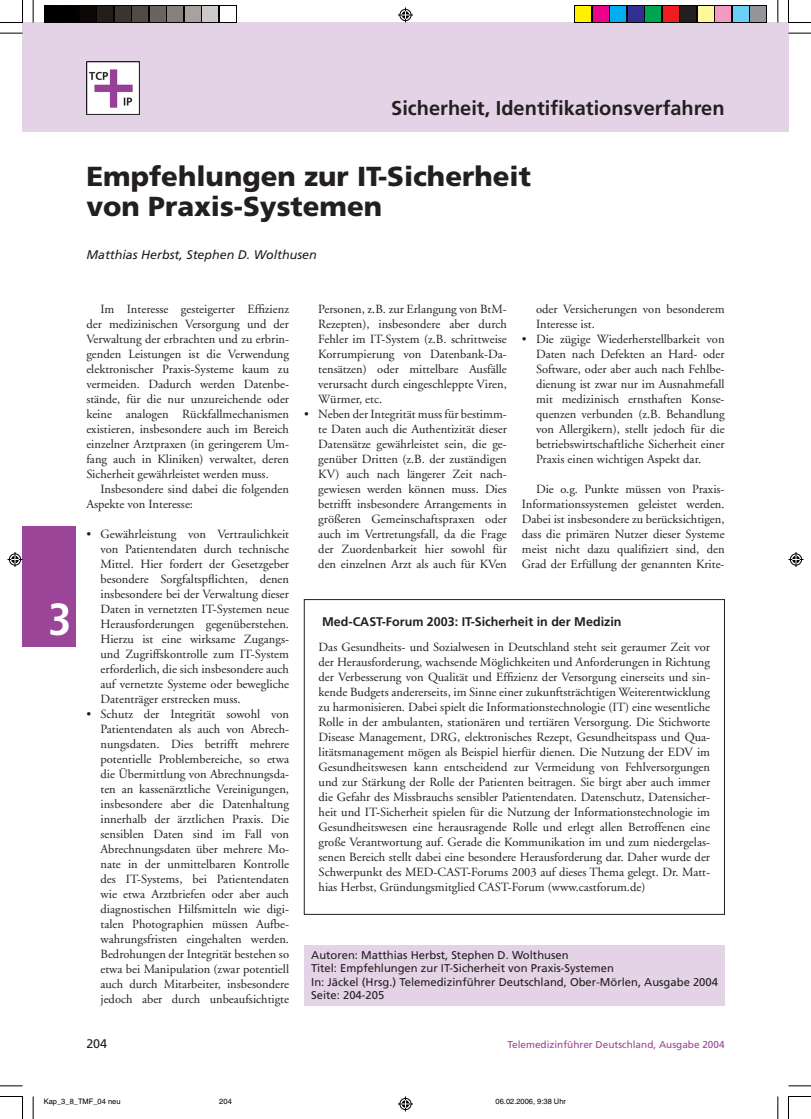
<style>
.page{position:relative;width:811px;height:1119px;background:#fff}
.page>*{position:absolute;margin:0;border:0;box-sizing:border-box;transform-origin:0 0}
.t1{font:700 condensed 45px "Frutiger";color:#fff}
.t2{font:900 27.5px/30px "Frutiger";color:#231f20}
.t3{font:700 20px "Frutiger";color:#231f20}
.t4{font:12.5px/15px "Adobe Garamond";color:#231f20;text-align:justify}
.t5{font:700 12.5px "Frutiger";color:#231f20}
.t6{font:italic 12.5px "Frutiger";color:#231f20}
.t7{font:12.5px "Frutiger";color:#231f20}
.t8{font:11.25px/13.5px "Frutiger";color:#231f20}
.t9{font:10px "Frutiger";color:#9b4599}
.t10{font:7.5px "Helvetica";color:#000}
</style>
<div class="page">
<div style="left:22px;top:23px;width:755px;height:109px;background:#e4d3e7"></div>
<div style="left:22px;top:526px;width:54px;height:120px;background:#9b4599"></div>
<img style="left:86px;top:61px;width:53px;height:54px">
<div style="left:777px;top:23px;width:11px;height:109px;background:#e4d3e7"></div>
<div style="left:304px;top:599px;width:420px;height:315px;border:1px solid #231f20"></div>
<div style="left:304px;top:945px;width:420px;height:60px;background:#e4d3e7"></div>
<svg style="left:44px;top:5px;width:192px;height:18px"></svg>
<div style="left:45px;top:6px;width:15px;height:15px;background:#000"></div>
<div style="left:63px;top:6px;width:15px;height:15px;background:#000"></div>
<div style="left:80px;top:6px;width:15px;height:15px;background:#0c0806"></div>
<div style="left:98px;top:6px;width:15px;height:15px;background:#241e1b"></div>
<div style="left:115px;top:6px;width:15px;height:15px;background:#3b3532"></div>
<div style="left:133px;top:6px;width:15px;height:15px;background:#524a47"></div>
<div style="left:150px;top:6px;width:15px;height:15px;background:#6b6360"></div>
<div style="left:168px;top:6px;width:15px;height:15px;background:#867f7c"></div>
<div style="left:185px;top:6px;width:15px;height:15px;background:#a7a2a0"></div>
<div style="left:203px;top:6px;width:15px;height:15px;background:#cdc9c8"></div>
<div style="left:220px;top:6px;width:15px;height:15px;background:#fff"></div>
<svg style="left:574px;top:5px;width:193px;height:18px"></svg>
<div style="left:575px;top:6px;width:15px;height:15px;background:#fff101"></div>
<div style="left:593px;top:6px;width:15px;height:15px;background:#ed028c"></div>
<div style="left:610px;top:6px;width:15px;height:15px;background:#00aeef"></div>
<div style="left:628px;top:6px;width:15px;height:15px;background:#2e3092"></div>
<div style="left:645px;top:6px;width:15px;height:15px;background:#00a54f"></div>
<div style="left:663px;top:6px;width:15px;height:15px;background:#ee1d23"></div>
<div style="left:680px;top:6px;width:15px;height:15px;background:#231f20"></div>
<div style="left:698px;top:6px;width:15px;height:15px;background:#fff79a"></div>
<div style="left:715px;top:6px;width:15px;height:15px;background:#f499c2"></div>
<div style="left:733px;top:6px;width:15px;height:15px;background:#6bcff6"></div>
<div style="left:750px;top:6px;width:15px;height:15px;background:#939598"></div>
<svg style="left:33px;top:0;width:1px;height:23px"></svg>
<svg style="left:0;top:33px;width:22px;height:1px"></svg>
<svg style="left:777px;top:0;width:1px;height:23px"></svg>
<svg style="left:788px;top:33px;width:22px;height:1px"></svg>
<svg style="left:33px;top:1096px;width:1px;height:23px"></svg>
<svg style="left:0;top:1085px;width:22px;height:1px"></svg>
<svg style="left:777px;top:1096px;width:1px;height:23px"></svg>
<svg style="left:788px;top:1085px;width:22px;height:1px"></svg>
<svg style="left:0;top:0;width:23px;height:23px"></svg>
<svg style="left:788px;top:0;width:22px;height:23px"></svg>
<svg style="left:0;top:1096px;width:23px;height:23px"></svg>
<svg style="left:788px;top:1096px;width:22px;height:23px"></svg>
<svg style="left:398px;top:8px;width:15px;height:15px"></svg>
<svg style="left:398px;top:1096px;width:15px;height:15px"></svg>
<svg style="left:8px;top:552px;width:14px;height:15px"></svg>
<svg style="left:788px;top:552px;width:15px;height:15px"></svg>
<h3 class="t3" style="left:391px;top:96px;width:335px">Sicherheit, Identifikationsverfahren</h3>
<h1 class="t1" style="left:48px;top:592px;width:25px">3</h1>
<h2 class="t2" style="left:86px;top:161px;width:446px">Empfehlungen zur IT-Sicherheit von Praxis-Systemen</h2>
<p class="t6" style="left:86px;top:247px;width:232px">Matthias Herbst, Stephen D. Wolthusen</p>
<p class="t4" style="left:86px;top:302px;width:204px;text-indent:14px">Im Interesse gesteigerter Effizienz der medizinischen Versorgung und der Verwaltung der erbrachten und zu erbrin&shy;genden Leistungen ist die Verwendung elektronischer Praxis-Systeme kaum zu vermeiden. Dadurch werden Datenbe&shy;stände, für die nur unzureichende oder keine analogen Rückfallmechanismen existieren, insbesondere auch im Bereich einzelner Arztpraxen (in geringerem Um&shy;fang auch in Kliniken) verwaltet, deren Sicherheit gewährleistet werden muss.</p>
<p class="t4" style="left:86px;top:482px;width:204px;text-indent:14px">Insbesondere sind dabei die folgenden<br>Aspekte von Interesse:</p>
<p class="t4" style="left:100px;top:527px;width:190px;text-indent:-14px">• Gewährleistung von Vertraulichkeit von Patientendaten durch technische Mittel. Hier fordert der Gesetzgeber besondere Sorgfaltspflichten, denen insbesondere bei der Verwaltung dieser Daten in vernetzten IT-Systemen neue Herausforderungen gegenüberstehen.<br>Hierzu ist eine wirksame Zugangs&shy;und Zugriffskontrolle zum IT-System erforderlich, die sich insbesondere auch auf vernetzte Systeme oder bewegliche Datenträger erstrecken muss.</p>
<p class="t4" style="left:100px;top:707px;width:190px;text-indent:-14px">• Schutz der Integrität sowohl von Patientendaten als auch von Abrech&shy;nungsdaten. Dies betrifft mehrere potentielle Problembereiche, so etwa die Übermittlung von Abrechnungsda&shy;ten an kassenärztliche Vereinigungen, insbesondere aber die Datenhaltung innerhalb der ärztlichen Praxis. Die sensiblen Daten sind im Fall von Abrechnungsdaten über mehrere Mo&shy;nate in der unmittelbaren Kontrolle des IT-Systems, bei Patientendaten wie etwa Arztbriefen oder aber auch diagnostischen Hilfsmitteln wie digi&shy;talen Photographien müssen Aufbe&shy;wahrungsfristen eingehalten werden.<br>Bedrohungen der Integrität bestehen so etwa bei Manipulation (zwar potentiell auch durch Mitarbeiter, insbesondere jedoch aber durch unbeaufsichtigte</p>
<p class="t4" style="left:318px;top:302px;width:190px">Personen, z.B. zur Erlangung von BtM-Rezepten), insbesondere aber durch Fehler im IT-System (z.B. schrittweise Korrumpierung von Datenbank-Da&shy;tensätzen) oder mittelbare Ausfälle verursacht durch eingeschleppte Viren, Würmer, etc.</p>
<p class="t4" style="left:318px;top:407px;width:190px;text-indent:-14px">• Neben der Integrität muss für bestimm&shy;te Daten auch die Authentizität dieser Datensätze gewährleistet sein, die ge&shy;genüber Dritten (z.B. der zuständigen KV) auch nach längerer Zeit nach&shy;gewiesen werden können muss. Dies betrifft insbesondere Arrangements in größeren Gemeinschaftspraxen oder auch im Vertretungsfall, da die Frage der Zuordenbarkeit hier sowohl für den einzelnen Arzt als auch für KVen</p>
<p class="t4" style="left:536px;top:302px;width:190px">oder Versicherungen von besonderem<br>Interesse ist.</p>
<p class="t4" style="left:536px;top:332px;width:190px;text-indent:-14px">• Die zügige Wiederherstellbarkeit von Daten nach Defekten an Hard- oder Software, oder aber auch nach Fehlbe&shy;dienung ist zwar nur im Ausnahmefall mit medizinisch ernsthaften Konse&shy;quenzen verbunden (z.B. Behandlung von Allergikern), stellt jedoch für die betriebswirtschaftliche Sicherheit einer Praxis einen wichtigen Aspekt dar.</p>
<p class="t4" style="left:521px;top:482px;width:204px;text-indent:14px">Die o.g. Punkte müssen von Praxis-Informationssystemen geleistet werden.<br>Dabei ist insbesondere zu berücksichtigen, dass die primären Nutzer dieser Systeme meist nicht dazu qualifiziert sind, den Grad der Erfüllung der genannten Krite-</p>
<p class="t5" style="left:322px;top:614px;width:301px">Med-CAST-Forum 2003: IT-Sicherheit in der Medizin</p>
<p class="t4" style="left:318px;top:640px;width:393px">Das Gesundheits- und Sozialwesen in Deutschland steht seit geraumer Zeit vor der Herausforderung, wachsende Möglichkeiten und Anforderungen in Richtung der Verbesserung von Qualität und Effizienz der Versorgung einerseits und sin&shy;kende Budgets andererseits, im Sinne einer zukunftsträchtigen Weiterentwicklung zu harmonisieren. Dabei spielt die Informationstechnologie (IT) eine wesentliche Rolle in der ambulanten, stationären und tertiären Versorgung. Die Stichworte Disease Management, DRG, elektronisches Rezept, Gesundheitspass und Qua&shy;litätsmanagement mögen als Beispiel hierfür dienen. Die Nutzung der EDV im Gesundheitswesen kann entscheidend zur Vermeidung von Fehlversorgungen und zur Stärkung der Rolle der Patienten beitragen. Sie birgt aber auch immer die Gefahr des Missbrauchs sensibler Patientendaten. Datenschutz, Datensicher&shy;heit und IT-Sicherheit spielen für die Nutzung der Informationstechnologie im Gesundheitswesen eine herausragende Rolle und erlegt allen Betroffenen eine große Verantwortung auf. Gerade die Kommunikation im und zum niedergelas&shy;senen Bereich stellt dabei eine besondere Herausforderung dar. Daher wurde der Schwerpunkt des MED-CAST-Forums 2003 auf dieses Thema gelegt. Dr. Matt&shy;hias Herbst, Gründungsmitglied CAST-Forum (www.castforum.de)</p>
<p class="t8" style="left:311px;top:948px;width:408px">Autoren: Matthias Herbst, Stephen D. Wolthusen<br>Titel: Empfehlungen zur IT-Sicherheit von Praxis-Systemen<br>In: Jäckel (Hrsg.) Telemedizinführer Deutschland, Ober-Mörlen, Ausgabe 2004<br>Seite: 204-205</p>
<p class="t7" style="left:86px;top:1036px;width:22px">204</p>
<p class="t9" style="left:507px;top:1038px;width:219px">Telemedizinführer Deutschland, Ausgabe 2004</p>
<p class="t10" style="left:44px;top:1097px;width:78px">Kap_3_8_TMF_04 neu</p>
<p class="t10" style="left:219px;top:1097px;width:14px">204</p>
<p class="t10" style="left:495px;top:1097px;width:72px">06.02.2006, 9:38 Uhr</p>
</div>
